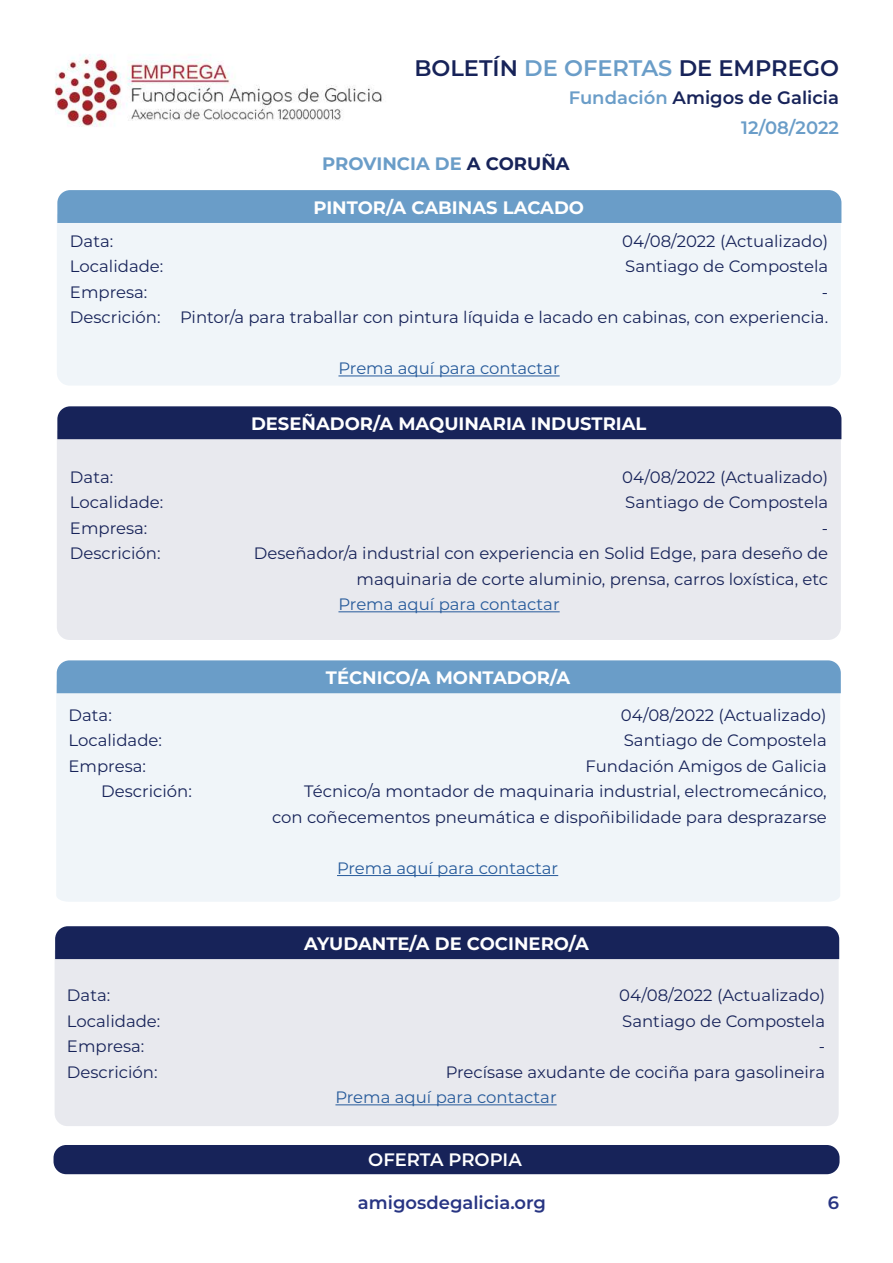
<style>
.page{position:relative;width:893px;height:1263px;background:#fff}
.page>*{position:absolute;margin:0;border:0;box-sizing:border-box;transform-origin:0 0}
.t1{font:600 22.5px "Montserrat";color:#172359}
.t2{font:700 18px "Montserrat";color:#fff}
.t3{font:600 18px "Montserrat";color:#172359}
.t4{font:600 18px "Montserrat";color:#283583}
.t5{font:700 18px "Montserrat";color:#6a9dc8}
.t6{font:600 18px "Montserrat";color:#fff}
.t7{font:600 18px "Montserrat";color:#6a9dc8}
.t8{font:16.5px/25.5px "Montserrat";color:#172359;text-align:right}
.t9{font:16.5px "Montserrat";color:#275b9b}
.s1{color:#6a9dc8}
.s2{color:#172359}
</style>
<div class="page">
<img style="left:55px;top:54px;width:327px;height:73px">
<div style="left:54px;top:1145px;width:785px;height:29px;background:#172359;border-radius:13px"></div>
<div style="left:57px;top:223px;width:784px;height:162px;background:#f0f5f9"></div>
<div style="left:57px;top:190px;width:784px;height:33px;background:#6a9dc8"></div>
<hr style="left:338px;top:375px;width:222px;height:1px;background:#275b9b">
<div style="left:57px;top:439px;width:784px;height:201px;background:#e8e9ee"></div>
<div style="left:57px;top:406px;width:784px;height:33px;background:#172359"></div>
<hr style="left:338px;top:611px;width:222px;height:1px;background:#275b9b">
<div style="left:56px;top:684px;width:784px;height:218px;background:#f0f5f9"></div>
<div style="left:57px;top:660px;width:784px;height:33px;background:#6a9dc8"></div>
<hr style="left:337px;top:875px;width:221px;height:1px;background:#275b9b">
<div style="left:55px;top:959px;width:784px;height:167px;background:#e8e9ee"></div>
<div style="left:55px;top:926px;width:784px;height:33px;background:#172359"></div>
<hr style="left:335px;top:1104px;width:222px;height:1px;background:#275b9b">
<h1 class="t1" style="left:414px;top:52px;width:426px">BOLETÍN <span class="s1">DE OFERTAS</span> DE EMPREGO</h1>
<p class="t3" style="left:569px;top:85px;width:272px"><span class="s1">Fundación</span> Amigos de Galicia</p>
<p class="t5" style="left:322px;top:150px;width:249px">PROVINCIA DE <span class="s2">A CORUÑA</span></p>
<p class="t2" style="left:313px;top:195px;width:272px">PINTOR/A CABINAS LACADO</p>
<p class="t7" style="left:741px;top:115px;width:99px">12/08/2022</p>
<p class="t8" style="left:70px;top:228px;width:45px">Data:</p>
<p class="t8" style="left:622px;top:228px;width:207px">04/08/2022 (Actualizado)</p>
<p class="t8" style="left:70px;top:253px;width:95px">Localidade:</p>
<p class="t8" style="left:625px;top:253px;width:204px">Santiago de Compostela</p>
<p class="t8" style="left:70px;top:279px;width:79px">Empresa:</p>
<p class="t8" style="left:70px;top:279px;width:760px">-<br>Descrición: Pintor/a para traballar con pintura líquida e lacado en cabinas, con experiencia.</p>
<p class="t9" style="left:338px;top:357px;width:223px">Prema aquí para contactar</p>
<p class="t2" style="left:251px;top:411px;width:397px">DESEÑADOR/A MAQUINARIA INDUSTRIAL</p>
<p class="t8" style="left:70px;top:463px;width:45px">Data:</p>
<p class="t8" style="left:622px;top:463px;width:207px">04/08/2022 (Actualizado)</p>
<p class="t8" style="left:70px;top:489px;width:95px">Localidade:</p>
<p class="t8" style="left:625px;top:489px;width:204px">Santiago de Compostela</p>
<p class="t8" style="left:70px;top:514px;width:79px">Empresa:</p>
<p class="t8" style="left:822px;top:514px;width:8px">-</p>
<p class="t8" style="left:70px;top:540px;width:92px">Descrición:</p>
<p class="t8" style="left:254px;top:540px;width:576px">Deseñador/a industrial con experiencia en Solid Edge, para deseño de maquinaria de corte aluminio, prensa, carros loxística, etc</p>
<p class="t9" style="left:338px;top:593px;width:223px">Prema aquí para contactar</p>
<p class="t2" style="left:326px;top:665px;width:246px">TÉCNICO/A MONTADOR/A</p>
<p class="t8" style="left:69px;top:702px;width:45px">Data:</p>
<p class="t8" style="left:621px;top:702px;width:207px">04/08/2022 (Actualizado)</p>
<p class="t8" style="left:69px;top:727px;width:95px">Localidade:</p>
<p class="t8" style="left:624px;top:727px;width:204px">Santiago de Compostela</p>
<p class="t8" style="left:69px;top:753px;width:79px">Empresa:</p>
<p class="t8" style="left:586px;top:753px;width:243px">Fundación Amigos de Galicia</p>
<p class="t8" style="left:101px;top:778px;width:92px">Descrición:</p>
<p class="t8" style="left:272px;top:778px;width:556px">Técnico/a montador de maquinaria industrial, electromecánico, con coñecementos pneumática e dispoñibilidade para desprazarse</p>
<p class="t9" style="left:337px;top:857px;width:223px">Prema aquí para contactar</p>
<p class="t2" style="left:304px;top:931px;width:286px">AYUDANTE/A DE COCINERO/A</p>
<p class="t8" style="left:67px;top:982px;width:45px">Data:</p>
<p class="t8" style="left:619px;top:982px;width:207px">04/08/2022 (Actualizado)</p>
<p class="t8" style="left:67px;top:1007px;width:95px">Localidade:</p>
<p class="t8" style="left:622px;top:1007px;width:204px">Santiago de Compostela</p>
<p class="t8" style="left:67px;top:1033px;width:79px">Empresa:</p>
<p class="t8" style="left:819px;top:1033px;width:8px">-</p>
<p class="t8" style="left:67px;top:1058px;width:92px">Descrición:</p>
<p class="t8" style="left:446px;top:1058px;width:381px">Precísase axudante de cociña para gasolineira</p>
<p class="t9" style="left:335px;top:1086px;width:223px">Prema aquí para contactar</p>
<p class="t6" style="left:368px;top:1147px;width:155px">OFERTA PROPIA</p>
<p class="t4" style="left:358px;top:1190px;width:190px">amigosdegalicia.org</p>
<p class="t4" style="left:828px;top:1190px;width:13px">6</p>
</div>
